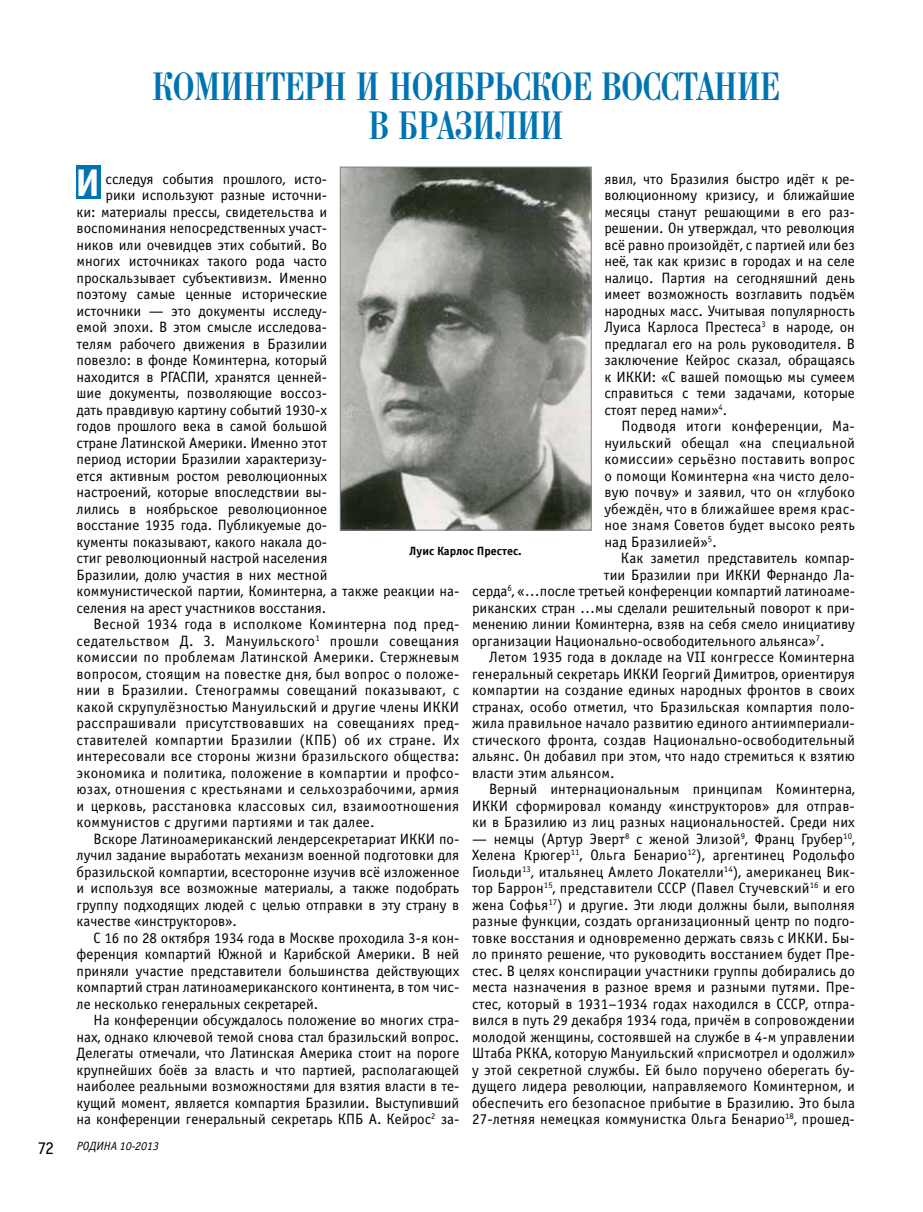
<style>
.page{position:relative;width:923px;height:1212px;background:#fff}
.page>*{position:absolute;margin:0;border:0;box-sizing:border-box;transform-origin:0 0}
.t1{font:42px/39px "Bodoni Cond C";color:#0073b1;text-align:center}
.t2{font:700 38.85px "Officina Sans C";color:#fff}
.t3{font:15px/16.5px "Officina Sans C";color:#000;text-align:justify}
.t4{font:15px "Officina Sans C";letter-spacing:.02em;color:#000}
.t5{font:700 12px "Officina Sans C";color:#000}
.t6{font:italic 12px "Officina Sans C";color:#000}
.s1{font-style:normal;font-size:18px}
</style>
<div class="page">
<div style="left:77px;top:166px;width:24px;height:33px;background:#0073b1"></div>
<img style="left:342px;top:169px;width:247px;height:359px">
<div style="left:340px;top:167px;width:251px;height:363px;border:1px solid #808285"></div>
<h1 class="t1" style="left:152px;top:68px;width:628px">КОМИНТЕРН И НОЯБРЬСКОЕ ВОССТАНИЕ<br>В БРАЗИЛИИ</h1>
<h2 class="t2" style="left:75px;top:161px;width:27px">И</h2>
<p class="t3" style="left:105px;top:171px;width:223px">сследуя события прошлого, исто-</p>
<p class="t3" style="left:105px;top:187px;width:223px">рики используют разные источни-</p>
<p class="t3" style="left:77px;top:204px;width:252px">ки: материалы прессы, свидетельства и</p>
<p class="t3" style="left:77px;top:220px;width:252px">воспоминания непосредственных участ-</p>
<p class="t3" style="left:77px;top:237px;width:252px">ников или очевидцев этих событий. Во</p>
<p class="t3" style="left:77px;top:253px;width:252px">многих источниках такого рода часто</p>
<p class="t3" style="left:77px;top:270px;width:252px">проскальзывает субъективизм. Именно</p>
<p class="t3" style="left:77px;top:286px;width:252px">поэтому самые ценные исторические</p>
<p class="t3" style="left:77px;top:303px;width:252px">источники — это документы исследу-</p>
<p class="t3" style="left:77px;top:319px;width:252px">емой эпохи. В этом смысле исследова-</p>
<p class="t3" style="left:77px;top:336px;width:252px">телям рабочего движения в Бразилии</p>
<p class="t3" style="left:77px;top:352px;width:252px">повезло: в фонде Коминтерна, который</p>
<p class="t3" style="left:77px;top:369px;width:252px">находится в РГАСПИ, хранятся ценней-</p>
<p class="t3" style="left:77px;top:385px;width:252px">шие документы, позволяющие воссоз-</p>
<p class="t3" style="left:77px;top:402px;width:252px">дать правдивую картину событий 1930-х</p>
<p class="t3" style="left:77px;top:418px;width:252px">годов прошлого века в самой большой</p>
<p class="t3" style="left:77px;top:435px;width:252px">стране Латинской Америки. Именно этот</p>
<p class="t3" style="left:77px;top:451px;width:252px">период истории Бразилии характеризу-</p>
<p class="t3" style="left:77px;top:468px;width:252px">ется активным ростом революционных</p>
<p class="t3" style="left:77px;top:484px;width:252px">настроений, которые впоследствии вы-</p>
<p class="t3" style="left:77px;top:501px;width:252px">лились в ноябрьское революционное</p>
<p class="t3" style="left:77px;top:517px;width:252px">восстание 1935 года. Публикуемые до-</p>
<p class="t3" style="left:77px;top:534px;width:252px">кументы показывают, какого накала до-</p>
<p class="t3" style="left:77px;top:550px;width:252px">стиг революционный настрой населения</p>
<p class="t3" style="left:77px;top:567px;width:252px">Бразилии, долю участия в них местной</p>
<p class="t3" style="left:77px;top:583px;width:384px">коммунистической партии, Коминтерна, а также реакции на-</p>
<p class="t3" style="left:77px;top:600px;width:251px">селения на арест участников восстания.</p>
<p class="t4" style="left:94px;top:616px;width:367px">Весной 1934 года в исполкоме Коминтерна под пред-</p>
<p class="t4" style="left:77px;top:632px;width:384px">седательством Д. З. Мануильского<sup>1</sup> прошли совещания</p>
<p class="t4" style="left:77px;top:649px;width:384px">комиссии по проблемам Латинской Америки. Стержневым</p>
<p class="t4" style="left:77px;top:665px;width:384px">вопросом, стоящим на повестке дня, был вопрос о положе-</p>
<p class="t4" style="left:77px;top:682px;width:384px">нии в Бразилии. Стенограммы совещаний показывают, с</p>
<p class="t4" style="left:77px;top:698px;width:384px">какой скрупулёзностью Мануильский и другие члены ИККИ</p>
<p class="t4" style="left:77px;top:715px;width:384px">расспрашивали присутствовавших на совещаниях пред-</p>
<p class="t4" style="left:77px;top:731px;width:384px">ставителей компартии Бразилии (КПБ) об их стране. Их</p>
<p class="t4" style="left:77px;top:748px;width:384px">интересовали все стороны жизни бразильского общества:</p>
<p class="t4" style="left:77px;top:764px;width:384px">экономика и политика, положение в компартии и профсо-</p>
<p class="t4" style="left:77px;top:781px;width:384px">юзах, отношения с крестьянами и сельхозрабочими, армия</p>
<p class="t4" style="left:77px;top:797px;width:384px">и церковь, расстановка классовых сил, взаимоотношения</p>
<p class="t4" style="left:77px;top:814px;width:300px">коммунистов с другими партиями и так далее.</p>
<p class="t3" style="left:94px;top:831px;width:367px">Вскоре Латиноамериканский лендерсекретариат ИККИ по-</p>
<p class="t3" style="left:77px;top:847px;width:384px">лучил задание выработать механизм военной подготовки для</p>
<p class="t3" style="left:77px;top:864px;width:384px">бразильской компартии, всесторонне изучив всё изложенное</p>
<p class="t3" style="left:77px;top:880px;width:384px">и используя все возможные материалы, а также подобрать</p>
<p class="t3" style="left:77px;top:897px;width:384px">группу подходящих людей с целью отправки в эту страну в</p>
<p class="t3" style="left:77px;top:913px;width:162px">качестве «инструкторов».</p>
<p class="t3" style="left:94px;top:930px;width:367px">С 16 по 28 октября 1934 года в Москве проходила 3-я кон-</p>
<p class="t3" style="left:77px;top:946px;width:384px">ференция компартий Южной и Карибской Америки. В ней</p>
<p class="t3" style="left:77px;top:963px;width:384px">приняли участие представители большинства действующих</p>
<p class="t3" style="left:77px;top:979px;width:384px">компартий стран латиноамериканского континента, в том чис-</p>
<p class="t3" style="left:77px;top:996px;width:243px">ле несколько генеральных секретарей.</p>
<p class="t3" style="left:94px;top:1012px;width:367px">На конференции обсуждалось положение во многих стра-</p>
<p class="t3" style="left:77px;top:1029px;width:384px">нах, однако ключевой темой снова стал бразильский вопрос.</p>
<p class="t3" style="left:77px;top:1045px;width:384px">Делегаты отмечали, что Латинская Америка стоит на пороге</p>
<p class="t3" style="left:77px;top:1062px;width:384px">крупнейших боёв за власть и что партией, располагающей</p>
<p class="t3" style="left:77px;top:1078px;width:384px">наиболее реальными возможностями для взятия власти в те-</p>
<p class="t3" style="left:77px;top:1095px;width:384px">кущий момент, является компартия Бразилии. Выступивший</p>
<p class="t3" style="left:77px;top:1111px;width:384px">на конференции генеральный секретарь КПБ А. Кейрос<sup>2</sup> за-</p>
<p class="t3" style="left:604px;top:171px;width:252px">явил, что Бразилия быстро идёт к ре&shy;волюционному кризису, и ближайшие месяцы станут решающими в его раз&shy;решении. Он утверждал, что революция всё равно произойдёт, с партией или без неё, так как кризис в городах и на селе налицо. Партия на сегодняшний день имеет возможность возглавить подъём народных масс. Учитывая популярность Луиса Карлоса Престеса<sup>3</sup> в народе, он предлагал его на роль руководителя. В заключение Кейрос сказал, обращаясь к ИККИ: «С вашей помощью мы сумеем справиться с теми задачами, которые стоят перед нами»<sup>4</sup>.</p>
<p class="t3" style="left:604px;top:418px;width:252px;text-indent:17px">Подводя итоги конференции, Ма&shy;нуильский обещал «на специальной комиссии» серьёзно поставить вопрос о помощи Коминтерна «на чисто дело&shy;вую почву» и заявил, что он «глубоко убеждён, что в ближайшее время крас&shy;ное знамя Советов будет высоко реять над Бразилией»<sup>5</sup>.</p>
<p class="t3" style="left:621px;top:550px;width:235px">Как заметил представитель компар-</p>
<p class="t3" style="left:604px;top:567px;width:252px">тии Бразилии при ИККИ Фернандо Ла-</p>
<p class="t3" style="left:472px;top:583px;width:384px">серда<sup>6</sup>, «…после третьей конференции компартий латиноаме-</p>
<p class="t3" style="left:472px;top:600px;width:384px">риканских стран …мы сделали решительный поворот к при-</p>
<p class="t3" style="left:472px;top:616px;width:384px">менению линии Коминтерна, взяв на себя смело инициативу</p>
<p class="t3" style="left:472px;top:633px;width:354px">организации Национально-освободительного альянса»<sup>7</sup>.</p>
<p class="t3" style="left:489px;top:649px;width:367px">Летом 1935 года в докладе на VII конгрессе Коминтерна</p>
<p class="t3" style="left:472px;top:666px;width:384px">генеральный секретарь ИККИ Георгий Димитров, ориентируя</p>
<p class="t3" style="left:472px;top:682px;width:384px">компартии на создание единых народных фронтов в своих</p>
<p class="t3" style="left:472px;top:699px;width:384px">странах, особо отметил, что Бразильская компартия поло-</p>
<p class="t3" style="left:472px;top:715px;width:384px">жила правильное начало развитию единого антиимпериали-</p>
<p class="t3" style="left:472px;top:732px;width:384px">стического фронта, создав Национально-освободительный</p>
<p class="t3" style="left:472px;top:748px;width:384px">альянс. Он добавил при этом, что надо стремиться к взятию</p>
<p class="t3" style="left:472px;top:765px;width:144px">власти этим альянсом.</p>
<p class="t3" style="left:489px;top:781px;width:367px">Верный интернациональным принципам Коминтерна,</p>
<p class="t3" style="left:472px;top:798px;width:384px">ИККИ сформировал команду «инструкторов» для отправ-</p>
<p class="t3" style="left:472px;top:814px;width:384px">ки в Бразилию из лиц разных национальностей. Среди них</p>
<p class="t3" style="left:472px;top:831px;width:384px">— немцы (Артур Эверт<sup>8</sup> с женой Элизой<sup>9</sup>, Франц Грубер<sup>10</sup>, Хелена Крюгер<sup>11</sup>, Ольга Бенарио<sup>12</sup>), аргентинец Родольфо Гиольди<sup>13</sup>, итальянец Амлето Локателли<sup>14</sup>), американец Вик&shy;тор Баррон<sup>15</sup>, представители СССР (Павел Стучевский<sup>16</sup> и его жена Софья<sup>17</sup>) и другие. Эти люди должны были, выполняя разные функции, создать организационный центр по подго&shy;товке восстания и одновременно держать связь с ИККИ. Бы&shy;ло принято решение, что руководить восстанием будет Пре&shy;стес. В целях конспирации участники группы добирались до места назначения в разное время и разными путями. Пре&shy;стес, который в 1931–1934 годах находился в СССР, отпра&shy;вился в путь 29 декабря 1934 года, причём в сопровождении молодой женщины, состоявшей на службе в 4-м управлении Штаба РККА, которую Мануильский «присмотрел и одолжил» у этой секретной службы. Ей было поручено оберегать бу&shy;дущего лидера революции, направляемого Коминтерном, и обеспечить его безопасное прибытие в Бразилию. Это была 27-летняя немецкая коммунистка Ольга Бенарио<sup>18</sup>, прошед-</p>
<p class="t5" style="left:409px;top:545px;width:114px">Луис Карлос Престес.</p>
<p class="t6" style="left:38px;top:1139px;width:123px"><span class="s1">72</span> родина 10-2013</p>
</div>
